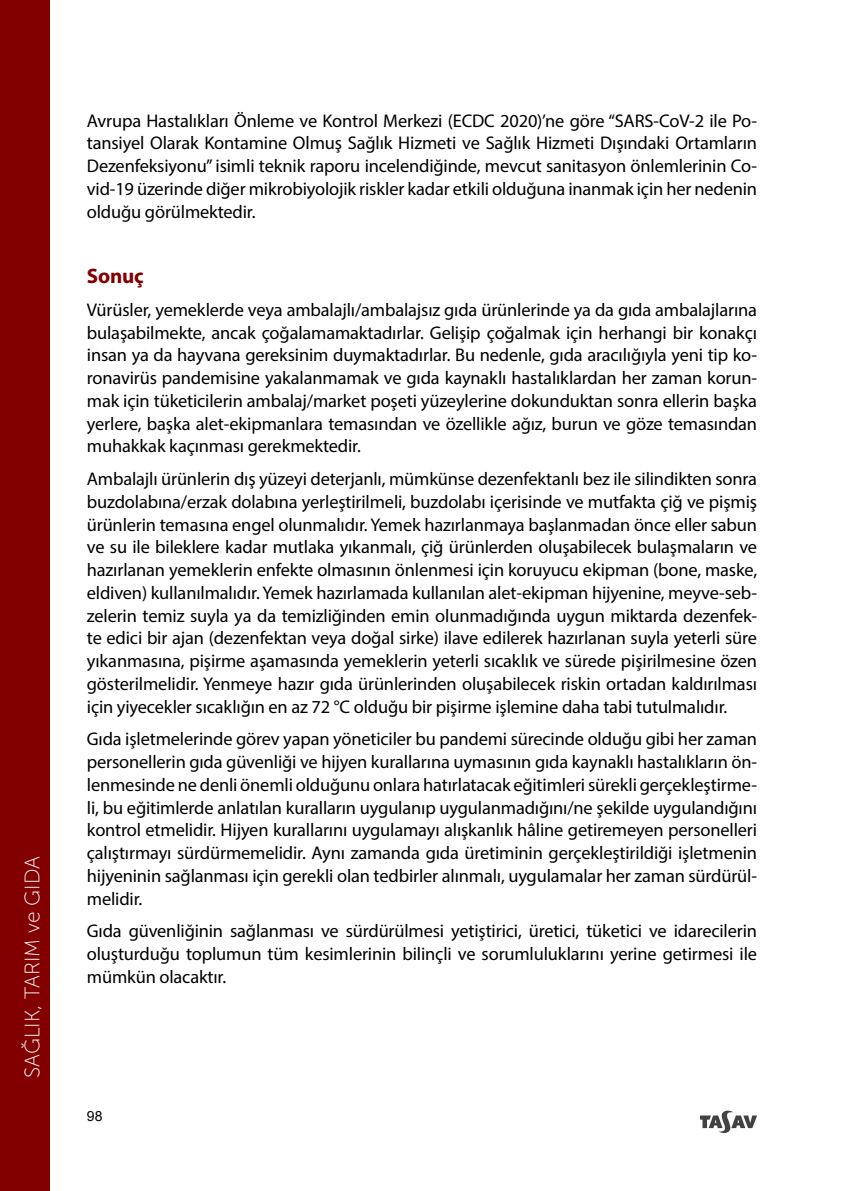
<style>
.page{position:relative;width:844px;height:1191px;background:#fff}
.page>*{position:absolute;margin:0;border:0;box-sizing:border-box;transform-origin:0 0}
.t1{font:21px "Museo Sans 100";color:#fff}
.t2{font:700 21px "Myriad Pro";letter-spacing:-.01em;color:#820000}
.t3{font:18.38px/22.8px "Myriad Pro";letter-spacing:-.01em;color:#000;text-align:justify}
.t4{font:14px "Arial";color:#000}
</style>
<div class="page">
<svg style="left:700px;top:1110px;width:56px;height:23px"></svg>
<div style="left:0;top:0;width:50px;height:1191px;background:#820000"></div>
<p class="t1" style="left:21px;top:1078px;width:223px;rotate:-90deg">SAĞLIK, TARIM ve GIDA</p>
<p class="t3" style="left:87px;top:109px;width:671px">Avrupa Hastalıkları Önleme ve Kontrol Merkezi (ECDC 2020)’ne göre “SARS-CoV-2 ile Po&shy;tansiyel Olarak Kontamine Olmuş Sağlık Hizmeti ve Sağlık Hizmeti Dışındaki Ortamların Dezenfeksiyonu” isimli teknik raporu incelendiğinde, mevcut sanitasyon önlemlerinin Co&shy;vid-19 üzerinde diğer mikrobiyolojik riskler kadar etkili olduğuna inanmak için her nedenin olduğu görülmektedir.</p>
<p class="t2" style="left:87px;top:262px;width:58px">Sonuç</p>
<p class="t3" style="left:87px;top:298px;width:671px">Vürüsler, yemeklerde veya ambalajlı/ambalajsız gıda ürünlerinde ya da gıda ambalajlarına bulaşabilmekte, ancak çoğalamamaktadırlar. Gelişip çoğalmak için herhangi bir konakçı insan ya da hayvana gereksinim duymaktadırlar. Bu nedenle, gıda aracılığıyla yeni tip ko&shy;ronavirüs pandemisine yakalanmamak ve gıda kaynaklı hastalıklardan her zaman korun&shy;mak için tüketicilerin ambalaj/market poşeti yüzeylerine dokunduktan sonra ellerin başka yerlere, başka alet-ekipmanlara temasından ve özellikle ağız, burun ve göze temasından muhakkak kaçınması gerekmektedir.</p>
<p class="t3" style="left:87px;top:467px;width:671px">Ambalajlı ürünlerin dış yüzeyi deterjanlı, mümkünse dezenfektanlı bez ile silindikten sonra buzdolabına/erzak dolabına yerleştirilmeli, buzdolabı içerisinde ve mutfakta çiğ ve pişmiş ürünlerin temasına engel olunmalıdır. Yemek hazırlanmaya başlanmadan önce eller sabun ve su ile bileklere kadar mutlaka yıkanmalı, çiğ ürünlerden oluşabilecek bulaşmaların ve hazırlanan yemeklerin enfekte olmasının önlenmesi için koruyucu ekipman (bone, maske, eldiven) kullanılmalıdır. Yemek hazırlamada kullanılan alet-ekipman hijyenine, meyve-seb&shy;zelerin temiz suyla ya da temizliğinden emin olunmadığında uygun miktarda dezenfek&shy;te edici bir ajan (dezenfektan veya doğal sirke) ilave edilerek hazırlanan suyla yeterli süre yıkanmasına, pişirme aşamasında yemeklerin yeterli sıcaklık ve sürede pişirilmesine özen gösterilmelidir. Yenmeye hazır gıda ürünlerinden oluşabilecek riskin ortadan kaldırılması için yiyecekler sıcaklığın en az 72 °C olduğu bir pişirme işlemine daha tabi tutulmalıdır.</p>
<p class="t3" style="left:87px;top:727px;width:671px">Gıda işletmelerinde görev yapan yöneticiler bu pandemi sürecinde olduğu gibi her zaman personellerin gıda güvenliği ve hijyen kurallarına uymasının gıda kaynaklı hastalıkların ön&shy;lenmesinde ne denli önemli olduğunu onlara hatırlatacak eğitimleri sürekli gerçekleştirme&shy;li, bu eğitimlerde anlatılan kuralların uygulanıp uygulanmadığını/ne şekilde uygulandığını kontrol etmelidir. Hijyen kurallarını uygulamayı alışkanlık hâline getiremeyen personelleri çalıştırmayı sürdürmemelidir. Aynı zamanda gıda üretiminin gerçekleştirildiği işletmenin hijyeninin sağlanması için gerekli olan tedbirler alınmalı, uygulamalar her zaman sürdürül&shy;melidir.</p>
<p class="t3" style="left:87px;top:919px;width:671px">Gıda güvenliğinin sağlanması ve sürdürülmesi yetiştirici, üretici, tüketici ve idarecilerin oluşturduğu toplumun tüm kesimlerinin bilinçli ve sorumluluklarını yerine getirmesi ile mümkün olacaktır.</p>
<p class="t4" style="left:87px;top:1106px;width:17px">98</p>
</div>
